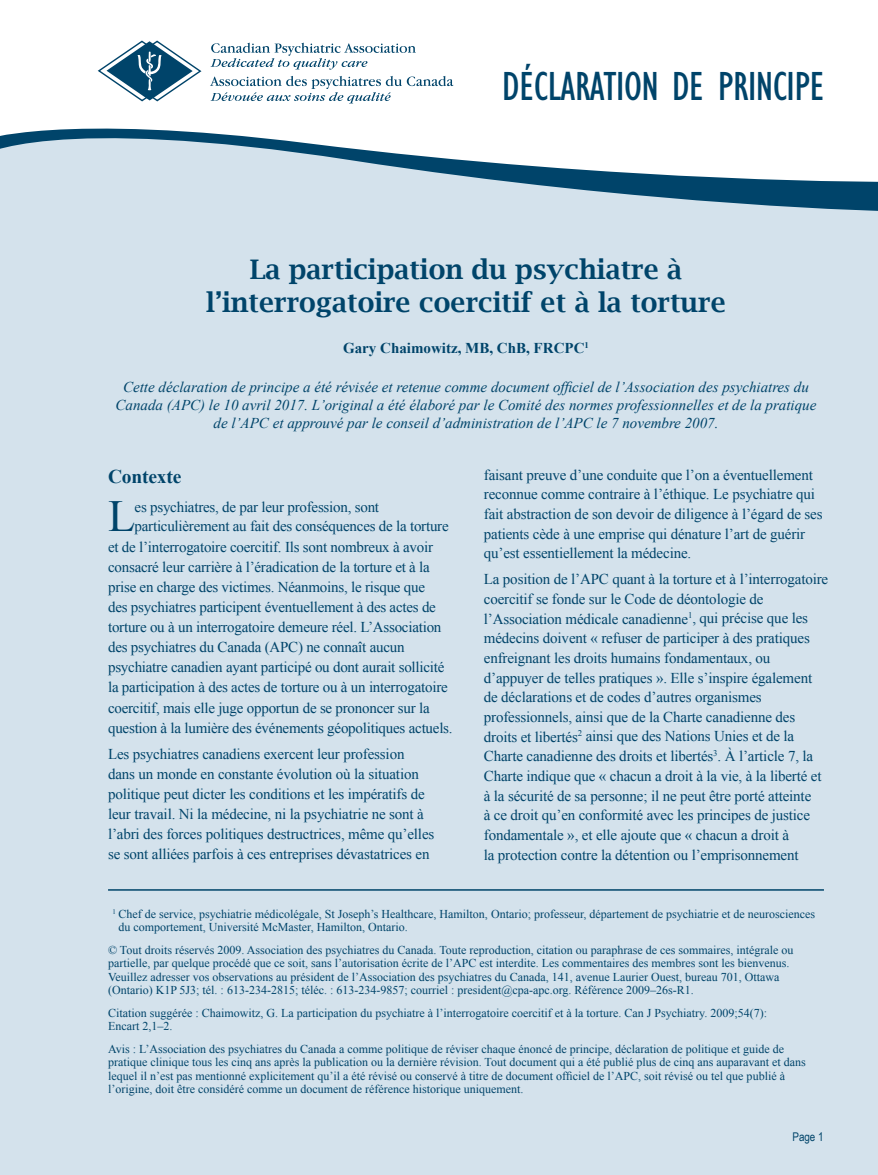
<style>
.page{position:relative;width:878px;height:1175px;background:#fff}
.page>*{position:absolute;margin:0;border:0;box-sizing:border-box;transform-origin:0 0}
.t1{font:44.4px "Times New Roman";color:#00446a}
.t2{font:condensed 42px "Gill Sans";letter-spacing:-.01em;color:#00446a}
.t3{font:600 27px/33px "Lucida Bright";color:#00446a;text-align:center}
.t4{font:700 19.5px "Times New Roman";letter-spacing:-.01em;color:#00446a}
.t5{font:15px/19.6px "Times New Roman";letter-spacing:-.01em;color:#00446a}
.t6{font:italic 15px/18px "Times New Roman";color:#00446a;text-align:center}
.t7{font:700 15px "Times New Roman";color:#00446a}
.t8{font:12px/13.5px "Times New Roman";color:#00446a}
.t9{font:12px "Arial Narrow";color:#00446a}
</style>
<div class="page">
<div style="left:0;top:128px;width:878px;height:1046px;background:#d4e2ec"></div>
<svg style="left:98px;top:41px;width:104px;height:61px"></svg>
<svg style="left:210px;top:76px;width:243px;height:27px"></svg>
<svg style="left:210px;top:43px;width:206px;height:27px"></svg>
<hr style="left:108px;top:889px;width:716px;height:1px;background:#00446a">
<h2 class="t2" style="left:502px;top:63px;width:324px">DÉCLARATION DE PRINCIPE</h2>
<h3 class="t3" style="left:206px;top:252px;width:521px">La participation du psychiatre à l’interrogatoire coercitif et à la torture</h3>
<p class="t7" style="left:343px;top:337px;width:247px">Gary Chaimowitz, MB, ChB, FRCPC<sup>1</sup></p>
<p class="t6" style="left:116px;top:378px;width:702px">Cette déclaration de principe a été révisée et retenue comme document officiel de l’Association des psychiatres du<br>Canada (APC) le 10 avril 2017. L’original a été élaboré par le Comité des normes professionnelles et de la pratique de l’APC et approuvé par le conseil d’administration de l’APC le 7 novembre 2007.</p>
<h3 class="t4" style="left:108px;top:462px;width:75px">Contexte</h3>
<h1 class="t1" style="left:108px;top:487px;width:29px">L</h1>
<p class="t5" style="left:134px;top:497px;width:246px">es psychiatres, de par leur profession, sont</p>
<p class="t5" style="left:484px;top:465px;width:340px">faisant preuve d’une conduite que l’on a éventuellement reconnue comme contraire à l’éthique. Le psychiatre qui fait abstraction de son devoir de diligence à l’égard de ses patients cède à une emprise qui dénature l’art de guérir qu’est essentiellement la médecine.</p>
<p class="t5" style="left:484px;top:569px;width:346px">La position de l’APC quant à la torture et à l’interrogatoire coercitif se fonde sur le Code de déontologie de l’Association médicale canadienne<sup>1</sup>, qui précise que les médecins doivent « refuser de participer à des pratiques enfreignant les droits humains fondamentaux, ou d’appuyer de telles pratiques ». Elle s’inspire également de déclarations et de codes d’autres organismes professionnels, ainsi que de la Charte canadienne des droits et libertés<sup>2</sup> ainsi que des Nations Unies et de la Charte canadienne des droits et libertés<sup>3</sup>. À l’article 7, la Charte indique que « chacun a droit à la vie, à la liberté et à la sécurité de sa personne; il ne peut être porté atteinte<br>à ce droit qu’en conformité avec les principes de justice fondamentale », et elle ajoute que « chacun a droit à<br>la protection contre la détention ou l’emprisonnement</p>
<p class="t5" style="left:134px;top:516px;width:316px">particulièrement au fait des conséquences de la torture</p>
<p class="t5" style="left:108px;top:536px;width:326px">et de l’interrogatoire coercitif. Ils sont nombreux à avoir</p>
<p class="t5" style="left:108px;top:556px;width:323px">consacré leur carrière à l’éradication de la torture et à la</p>
<p class="t5" style="left:108px;top:577px;width:318px">prise en charge des victimes. Néanmoins, le risque que</p>
<p class="t5" style="left:108px;top:597px;width:329px">des psychiatres participent éventuellement à des actes de</p>
<p class="t5" style="left:108px;top:617px;width:335px">torture ou à un interrogatoire demeure réel. L’Association</p>
<p class="t5" style="left:108px;top:637px;width:298px">des psychiatres du Canada (APC) ne connaît aucun</p>
<p class="t5" style="left:108px;top:657px;width:338px">psychiatre canadien ayant participé ou dont aurait sollicité</p>
<p class="t5" style="left:108px;top:677px;width:341px">la participation à des actes de torture ou à un interrogatoire</p>
<p class="t5" style="left:108px;top:697px;width:323px">coercitif, mais elle juge opportun de se prononcer sur la</p>
<p class="t5" style="left:108px;top:717px;width:346px">question à la lumière des événements géopolitiques actuels.</p>
<p class="t5" style="left:108px;top:743px;width:328px;line-height:20.1px">Les psychiatres canadiens exercent leur profession dans un monde en constante évolution où la situation politique peut dicter les conditions et les impératifs de leur travail. Ni la médecine, ni la psychiatrie ne sont à l’abri des forces politiques destructrices, même qu’elles se sont alliées parfois à ces entreprises dévastatrices en</p>
<p class="t8" style="left:118px;top:906px;width:698px;text-indent:-6px"><sup>1</sup> Chef de service, psychiatrie médicolégale, St Joseph’s Healthcare, Hamilton, Ontario; professeur, département de psychiatrie et de neurosciences du comportement, Université McMaster, Hamilton, Ontario.</p>
<p class="t8" style="left:108px;top:942px;width:687px">© Tout droits réservés 2009. Association des psychiatres du Canada. Toute reproduction, citation ou paraphrase de ces sommaires, intégrale ou partielle, par quelque procédé que ce soit, sans l’autorisation écrite de l’APC est interdite. Les commentaires des membres sont les bienvenus.<br>Veuillez adresser vos observations au président de l’Association des psychiatres du Canada, 141, avenue Laurier Ouest, bureau 701, Ottawa (Ontario) K1P 5J3; tél. : 613-234-2815; téléc. : 613-234-9857; courriel : president@cpa-apc.org. Référence 2009–26s-R1.</p>
<p class="t8" style="left:108px;top:1005px;width:660px">Citation suggérée : Chaimowitz, G. La participation du psychiatre à l’interrogatoire coercitif et à la torture. Can J Psychiatry. 2009;54(7):<br>Encart 2,1–2.</p>
<p class="t8" style="left:108px;top:1041px;width:699px">Avis : L’Association des psychiatres du Canada a comme politique de réviser chaque énoncé de principe, déclaration de politique et guide de pratique clinique tous les cinq ans après la publication ou la dernière révision. Tout document qui a été publié plus de cinq ans auparavant et dans lequel il n’est pas mentionné explicitement qu’il a été révisé ou conservé à titre de document officiel de l’APC, soit révisé ou tel que publié à l’origine, doit être considéré comme un document de référence historique uniquement.</p>
<p class="t9" style="left:792px;top:1127px;width:33px">Page 1</p>
</div>
